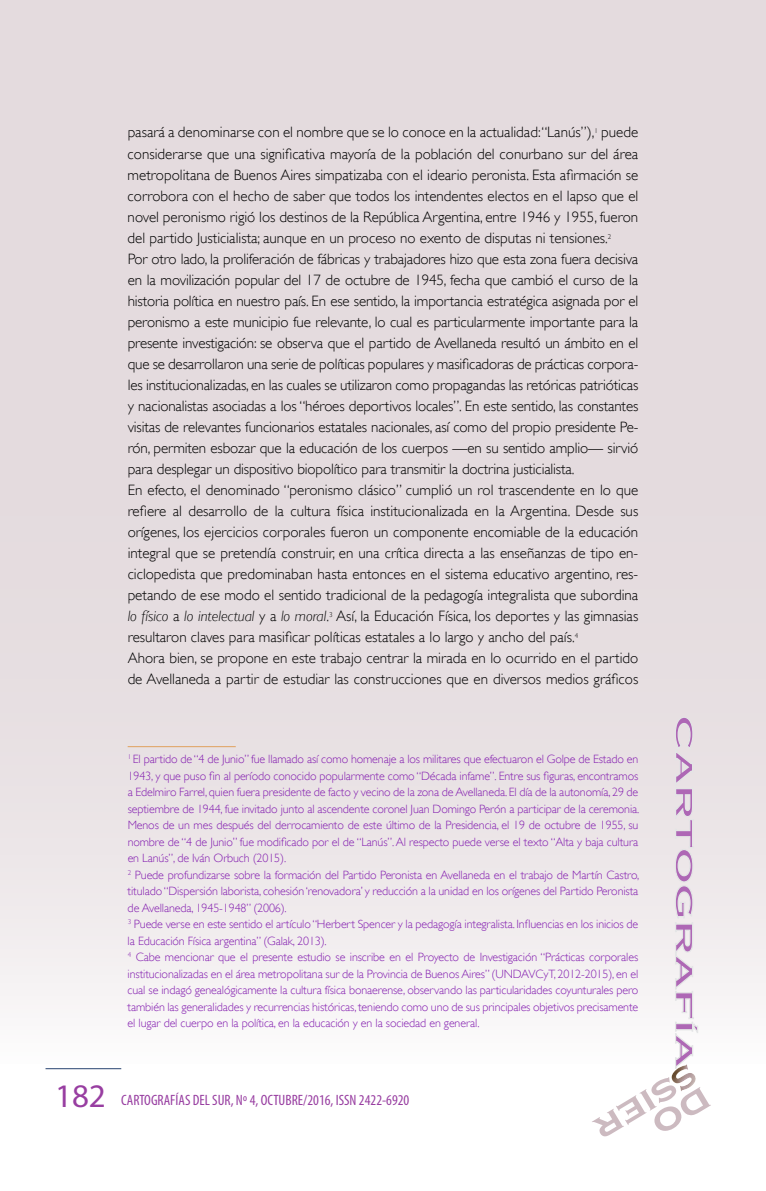
<style>
.page{position:relative;width:766px;height:1191px;background:#fff}
.page>*{position:absolute;margin:0;border:0;box-sizing:border-box;transform-origin:0 0}
.t1{font:300 15px/21px "Gill Sans";color:#000}
.t2{font:condensed 15px "Myriad Pro";color:#983ea1}
.t3{font:300 12px/16.5px "Gill Sans";letter-spacing:-.01em;color:#841fb0}
.s1{font-style:italic}
.s2{font-stretch:normal;font-size:33px}
.s3{font-style:inherit}
</style>
<div class="page">
<div style="left:0;top:0;width:765px;height:1064px;background:linear-gradient(to bottom,#dfd4d8,#f1edee)"></div>
<hr style="left:45px;top:1068px;width:76px;height:1px;background:#28436f">
<svg style="left:591px;top:716px;width:125px;height:420px"></svg>
<hr style="left:128px;top:746px;width:108px;height:1px;background:#e1a86c">
<p class="t1" style="left:128px;top:122px;width:512px">pasará a denominarse con el nombre que se lo conoce en la actualidad:“Lanús”),<sup>1</sup> puede considerarse que una significativa mayoría de la población del conurbano sur del área metropolitana de Buenos Aires simpatizaba con el ideario peronista. Esta afirmación se corrobora con el hecho de saber que todos los intendentes electos en el lapso que el novel peronismo rigió los destinos de la República Argentina, entre 1946 y 1955, fueron del partido Justicialista; aunque en un proceso no exento de disputas ni tensiones.<sup>2<br></sup>Por otro lado, la proliferación de fábricas y trabajadores hizo que esta zona fuera decisiva en la movilización popular del 17 de octubre de 1945, fecha que cambió el curso de la historia política en nuestro país. En ese sentido, la importancia estratégica asignada por el peronismo a este municipio fue relevante, lo cual es particularmente importante para la presente investigación: se observa que el partido de Avellaneda resultó un ámbito en el que se desarrollaron una serie de políticas populares y masificadoras de prácticas corpora&shy;les institucionalizadas, en las cuales se utilizaron como propagandas las retóricas patrióticas y nacionalistas asociadas a los “héroes deportivos locales”. En este sentido, las constantes visitas de relevantes funcionarios estatales nacionales, así como del propio presidente Pe&shy;rón, permiten esbozar que la educación de los cuerpos —en su sentido amplio— sirvió para desplegar un dispositivo biopolítico para transmitir la doctrina justicialista.<br>En efecto, el denominado “peronismo clásico” cumplió un rol trascendente en lo que refiere al desarrollo de la cultura física institucionalizada en la Argentina. Desde sus orígenes, los ejercicios corporales fueron un componente encomiable de la educación integral que se pretendía construir, en una crítica directa a las enseñanzas de tipo en&shy;ciclopedista que predominaban hasta entonces en el sistema educativo argentino, res&shy;petando de ese modo el sentido tradicional de la pedagogía integralista que subordina <span class="s1">lo físico</span> a <span class="s1">lo intelectual</span> y a <span class="s1">lo moral</span>.<sup>3</sup> Así, la Educación Física, los deportes y las gimnasias resultaron claves para masificar políticas estatales a lo largo y ancho del país.<sup>4<br></sup>Ahora bien, se propone en este trabajo centrar la mirada en lo ocurrido en el partido de Avellaneda a partir de estudiar las construcciones que en diversos medios gráficos</p>
<p class="t3" style="left:128px;top:751px;width:513px"><sup>1</sup> El partido de “4 de Junio” fue llamado así como homenaje a los militares que efectuaron el Golpe de Estado en 1943, y que puso fin al período conocido popularmente como “Década infame”. Entre sus figuras, encontramos a Edelmiro Farrel, quien fuera presidente de facto y vecino de la zona de Avellaneda. El día de la autonomía, 29 de septiembre de 1944, fue invitado junto al ascendente coronel Juan Domingo Perón a participar de la ceremonia.<br>Menos de un mes después del derrocamiento de este último de la Presidencia, el 19 de octubre de 1955, su nombre de “4 de Junio” fue modificado por el de “Lanús”. Al respecto puede verse el texto “Alta y baja cultura en Lanús”, de Iván Orbuch (2015).<br><sup>2</sup> Puede profundizarse sobre la formación del Partido Peronista en Avellaneda en el trabajo de Martín Castro, titulado “Dispersión laborista, cohesión ‘renovadora’ y reducción a la unidad en los orígenes del Partido Peronista de Avellaneda, 1945-1948” (2006).<br><sup>3</sup> Puede verse en este sentido el artículo “Herbert Spencer y la pedagogía integralista. Influencias en los inicios de la Educación Física argentina” (Galak, 2013).<br><sup>4</sup> Cabe mencionar que el presente estudio se inscribe en el Proyecto de Investigación “Prácticas corporales institucionalizadas en el área metropolitana sur de la Provincia de Buenos Aires” (UNDAVCyT, 2012-2015), en el cual se indagó genealógicamente la cultura física bonaerense, observando las particularidades coyunturales pero también las generalidades y recurrencias históricas, teniendo como uno de sus principales objetivos precisamente el lugar del cuerpo en la política, en la educación y en la sociedad en general.</p>
<p class="t2" style="left:55px;top:1091px;width:356px"><span class="s2">182</span> CARTOGRAFÍAS DEL SUR, Nº 4, <span class="s3">OCTUBRE</span>/2016, ISSN 2422-6920</p>
</div>
